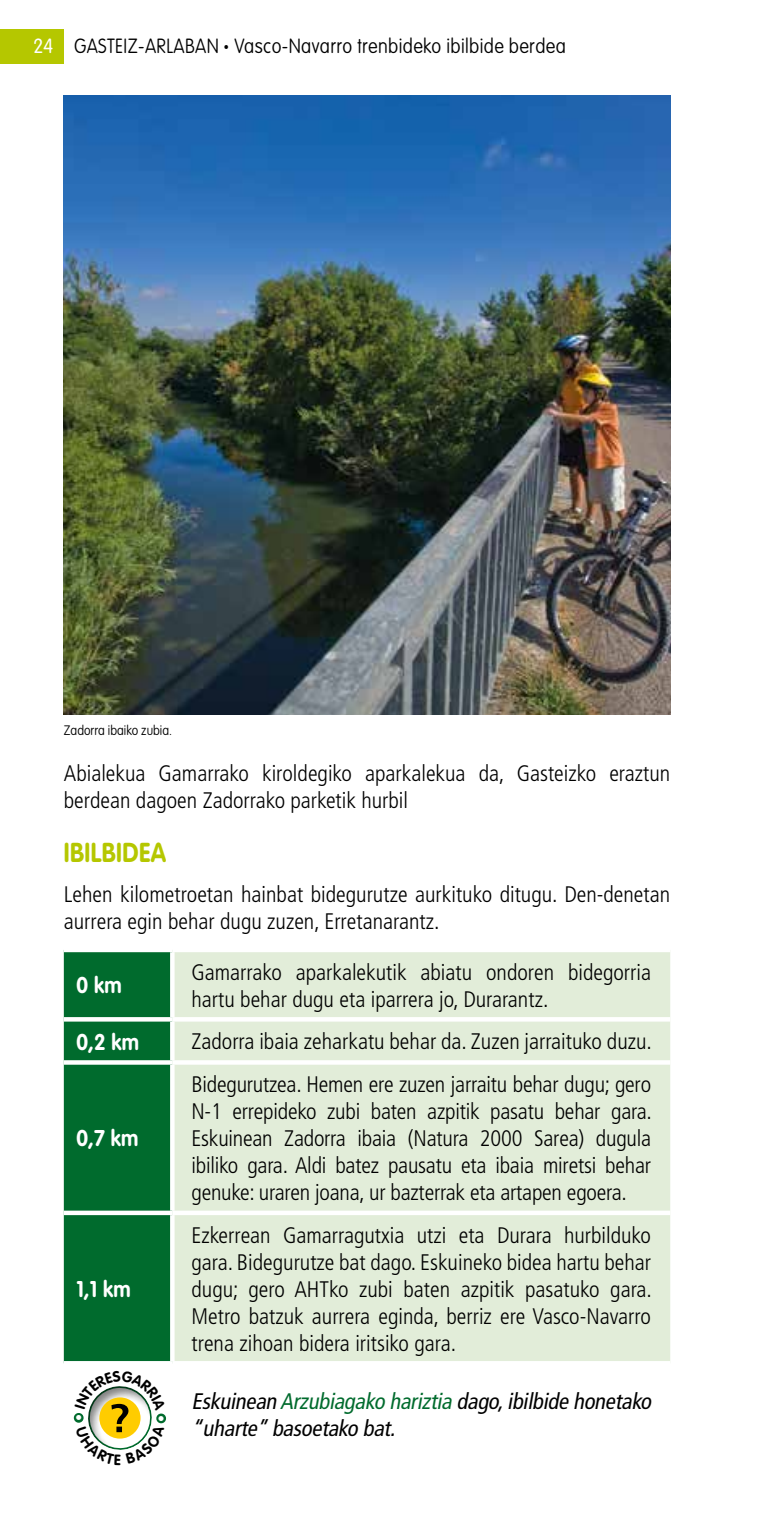
<style>
.page{position:relative;width:766px;height:1531px;background:#fff}
.page>*{position:absolute;margin:0;border:0;box-sizing:border-box;transform-origin:0 0}
.t1{font:700 27px "VAG Rounded";letter-spacing:.02em;color:#b5c700;scale:.9 1}
.t2{font:300 condensed 22.5px/27px "Frutiger";color:#000}
.t3{font:italic condensed 22.5px/27px "Frutiger";color:#000}
.t4{font:700 22.5px "VAG Rounded";letter-spacing:.01em;color:#fff;scale:.9 1}
.t5{font:100 20.25px "VAG Rounded";letter-spacing:.02em;color:#000;scale:.9 1}
.t6{font:300 20.25px "VAG Rounded";color:#fff;scale:.9 1}
.t7{font:700 14.17px "VAG Rounded";color:#fff}
.t8{font:100 13.5px "VAG Rounded";color:#000;scale:.9 1}
.s1{font-size:11.25px}
.s2{color:#006b2d}
</style>
<div class="page">
<div style="left:0;top:29px;width:64px;height:35px;background:#b5c700"></div>
<div style="left:64px;top:952px;width:106px;height:409px;background:#006b2d"></div>
<div style="left:174px;top:952px;width:496px;height:409px;background:#e2edd9"></div>
<svg style="left:170px;top:952px;width:2px;height:65px"></svg>
<svg style="left:64px;top:1017px;width:108px;height:4px"></svg>
<hr style="left:172px;top:1017px;width:498px;height:4px;background:#fff">
<svg style="left:170px;top:1021px;width:3px;height:39px"></svg>
<div style="left:64px;top:1060px;width:108px;height:5px;background:#fff"></div>
<div style="left:172px;top:1060px;width:498px;height:5px;background:#fff"></div>
<svg style="left:170px;top:1065px;width:1px;height:145px"></svg>
<div style="left:64px;top:1210px;width:108px;height:5px;background:#fff"></div>
<div style="left:172px;top:1210px;width:498px;height:5px;background:#fff"></div>
<svg style="left:170px;top:1215px;width:2px;height:146px"></svg>
<img style="left:64px;top:96px;width:606px;height:618px">
<svg style="left:74px;top:1386px;width:92px;height:64px"></svg>
<p class="t6" style="left:33px;top:35px;width:24px">24</p>
<p class="t5" style="left:74px;top:35px;width:547px">GASTEIZ-ARLABAN <span class="s1">•</span> Vasco-Navarro trenbideko ibilbide berdea</p>
<p class="t8" style="left:64px;top:722px;width:122px">Zadorra ibaiko zubia.</p>
<p class="t2" style="left:64px;top:760px;width:607px">Abialekua Gamarrako kiroldegiko aparkalekua da, Gasteizko eraztun berdean dagoen Zadorrako parketik hurbil</p>
<p class="t1" style="left:64px;top:836px;width:115px">IBILBIDEA</p>
<p class="t2" style="left:64px;top:880px;width:607px">Lehen kilometroetan hainbat bidegurutze aurkituko ditugu. Den-denetan aurrera egin behar dugu zuzen, Erretanarantz.</p>
<p class="t4" style="left:77px;top:972px;width:52px">0 km</p>
<p class="t2" style="left:191px;top:958px;width:461px">Gamarrako aparkalekutik abiatu ondoren bidegorria hartu behar dugu eta iparrera jo, Durarantz.</p>
<p class="t4" style="left:77px;top:1028px;width:71px">0,2 km</p>
<p class="t2" style="left:191px;top:1028px;width:462px">Zadorra ibaia zeharkatu behar da. Zuzen jarraituko duzu.</p>
<p class="t4" style="left:77px;top:1125px;width:70px">0,7 km</p>
<p class="t4" style="left:77px;top:1276px;width:62px">1,1 km</p>
<p class="t7" style="left:70px;top:1421px;width:9px;rotate:-90deg">•</p>
<p class="t7" style="left:169px;top:1415px;width:9px;rotate:90deg">•</p>
<p class="t2" style="left:191px;top:1071px;width:462px;text-align:justify">Bidegurutzea. Hemen ere zuzen jarraitu behar dugu; gero N-1 errepideko zubi baten azpitik pasatu behar gara.<br>Eskuinean Zadorra ibaia (Natura 2000 Sarea) dugula ibiliko gara. Aldi batez pausatu eta ibaia miretsi behar genuke: uraren joana, ur bazterrak eta artapen egoera.</p>
<p class="t2" style="left:191px;top:1221px;width:462px;text-align:justify">Ezkerrean Gamarragutxia utzi eta Durara hurbilduko gara. Bidegurutze bat dago. Eskuineko bidea hartu behar dugu; gero AHTko zubi baten azpitik pasatuko gara.<br>Metro batzuk aurrera eginda, berriz ere Vasco-Navarro trena zihoan bidera iritsiko gara.</p>
<p class="t3" style="left:191px;top:1388px;width:465px">Eskuinean <span class="s2">Arzubiagako hariztia</span> dago,ibilbide honetako “uharte”basoetako bat.</p>
</div>
